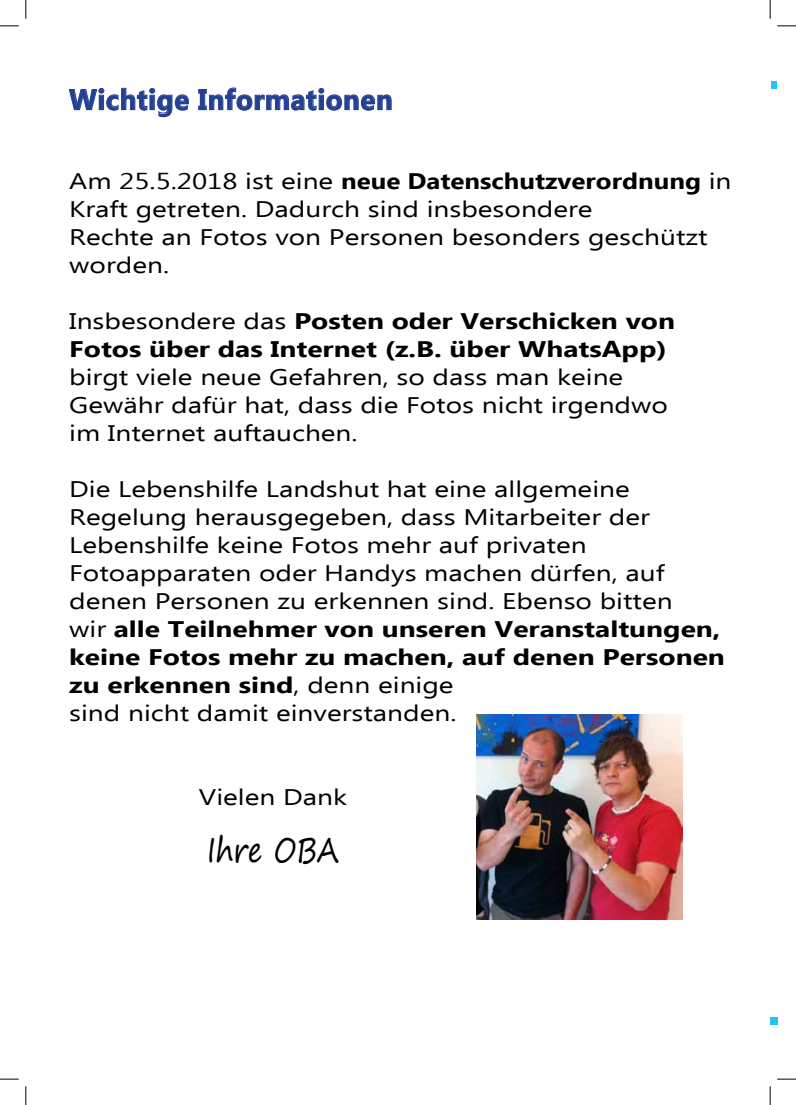
<style>
.page{position:relative;width:796px;height:1105px;background:#fff}
.page>*{position:absolute;margin:0;border:0;box-sizing:border-box;transform-origin:0 0}
.t1{font:33.75px "Segoe Print";color:#000;scale:.83 1}
.t2{font:700 28.75px "Ebrima";letter-spacing:.025em;color:#234093;scale:.96 1}
.t3{font:22.5px/28px "Ebrima";color:#000;scale:1.25 1}
.t4{font:700 22.5px/28px "Ebrima";color:#000;scale:1.25 1}
.s1{font-weight:700}
.s2{font-weight:400}
</style>
<div class="page">
<div style="left:771px;top:81px;width:6px;height:7px;background:#20c4f4"></div>
<div style="left:770px;top:1016px;width:7px;height:7px;background:#20c4f4"></div>
<svg style="left:69px;top:87px;width:120px;height:30px"></svg>
<svg style="left:198px;top:87px;width:194px;height:24px"></svg>
<img style="left:477px;top:714px;width:205px;height:205px">
<svg style="left:0;top:25px;width:19px;height:2px"></svg>
<svg style="left:777px;top:25px;width:19px;height:2px"></svg>
<svg style="left:0;top:1078px;width:19px;height:1px"></svg>
<svg style="left:777px;top:1078px;width:19px;height:1px"></svg>
<svg style="left:25px;top:0;width:2px;height:19px"></svg>
<svg style="left:25px;top:1086px;width:2px;height:18px"></svg>
<svg style="left:769px;top:0;width:2px;height:19px"></svg>
<svg style="left:769px;top:1086px;width:2px;height:18px"></svg>
<p class="t2" style="left:69px;top:78px;width:338px">Wichtige Informationen</p>
<p class="t3" style="left:69px;top:169px;width:531px">Am 25.5.2018 ist eine <span class="s1">neue Datenschutzverordnung</span> in Kraft getreten. Dadurch sind insbesondere<br>Rechte an Fotos von Personen besonders geschützt worden.</p>
<p class="t4" style="left:69px;top:308px;width:486px"><span class="s2">Insbesondere das</span> Posten oder Verschicken von<br>Fotos über das Internet (z.B. über WhatsApp)</p>
<p class="t3" style="left:69px;top:365px;width:480px">birgt viele neue Gefahren, so dass man keine<br>Gewähr dafür hat, dass die Fotos nicht irgendwo im Internet auftauchen.</p>
<p class="t3" style="left:69px;top:477px;width:526px">Die Lebenshilfe Landshut hat eine allgemeine Regelung herausgegeben, dass Mitarbeiter der Lebenshilfe keine Fotos mehr auf privaten Fotoapparaten oder Handys machen dürfen, auf denen Personen zu erkennen sind. Ebenso bitten<br>wir <span class="s1">alle Teilnehmer von unseren Veranstaltungen, keine Fotos mehr zu machen, auf denen Personen zu erkennen sind</span>, denn einige<br>sind nicht damit einverstanden.</p>
<p class="t3" style="left:199px;top:784px;width:120px">Vielen Dank</p>
<h1 class="t1" style="left:207px;top:819px;width:160px">Ihre OBA</h1>
</div>
